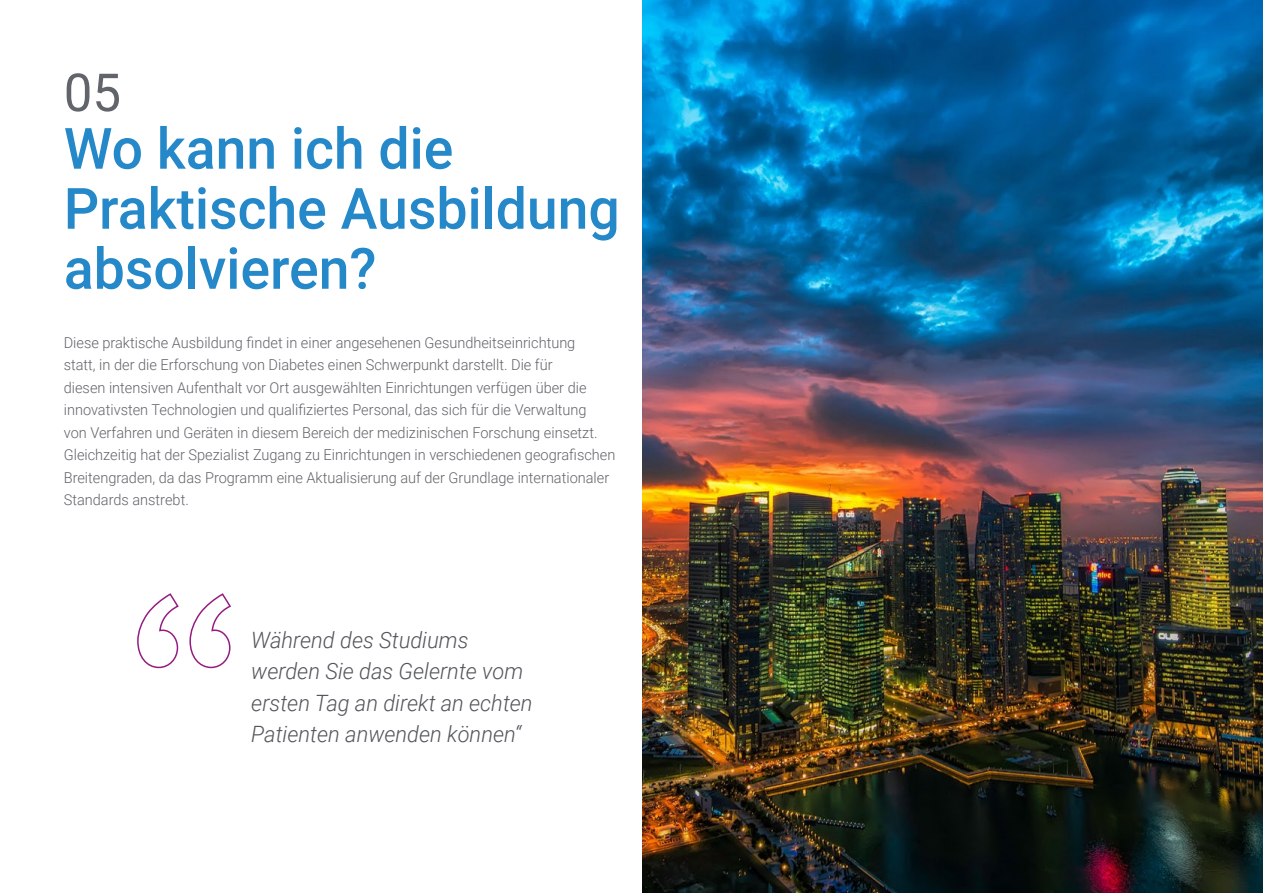
<style>
.page{position:relative;width:1263px;height:893px;background:#fff}
.page>*{position:absolute;margin:0;border:0;box-sizing:border-box;transform-origin:0 0}
.t1{font:500 57px/60px "Roboto";color:#2488c9}
.t2{font:52.5px "Roboto";color:#61646a}
.t3{font:italic 300 22.5px/31.5px "Roboto";color:#52555b}
.t4{font:300 15px/22.5px "Roboto";color:#61646a}
</style>
<div class="page">
<svg style="left:137px;top:593px;width:94px;height:76px"></svg>
<img style="left:642px;top:0;width:621px;height:893px">
<h2 class="t2" style="left:64px;top:56px;width:59px">05</h2>
<h1 class="t1" style="left:64px;top:116px;width:557px">Wo kann ich die<br>Praktische Ausbildung absolvieren?</h1>
<p class="t4" style="left:64px;top:331px;width:553px">Diese praktische Ausbildung findet in einer angesehenen Gesundheitseinrichtung<br>statt, in der die Erforschung von Diabetes einen Schwerpunkt darstellt. Die für<br>diesen intensiven Aufenthalt vor Ort ausgewählten Einrichtungen verfügen über die innovativsten Technologien und qualifiziertes Personal, das sich für die Verwaltung<br>von Verfahren und Geräten in diesem Bereich der medizinischen Forschung einsetzt.<br>Gleichzeitig hat der Spezialist Zugang zu Einrichtungen in verschiedenen geografischen Breitengraden, da das Programm eine Aktualisierung auf der Grundlage internationaler Standards anstrebt.</p>
<h3 class="t3" style="left:251px;top:623px;width:283px">Während des Studiums werden Sie das Gelernte vom ersten Tag an direkt an echten<br>Patienten anwenden können“</h3>
</div>
